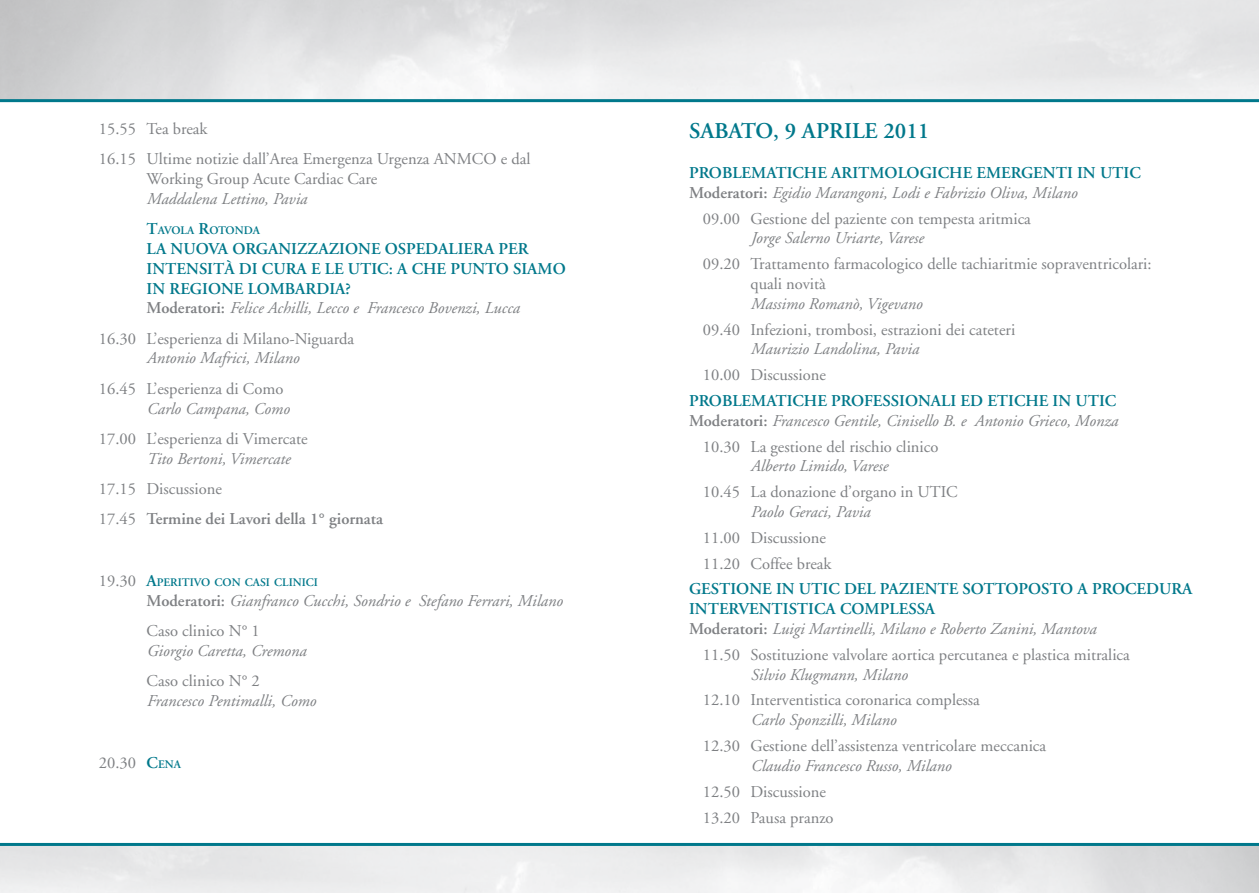
<style>
.page{position:relative;width:1259px;height:893px;background:#fff}
.page>*{position:absolute;margin:0;border:0;box-sizing:border-box;transform-origin:0 0}
.t1{font:600 22.5px "Adobe Garamond";color:#00788b}
.t2{font:16.5px/25.8px "Adobe Garamond";color:#7e8083}
.t3{font:italic 16.5px/19.8px "Adobe Garamond";color:#7e8083}
.t4{font:600 16.5px "Adobe Garamond";color:#00788b}
.t5{font:600 16.5px/30.3px "Adobe Garamond";color:#7e8083}
.t6{font:600 11.55px "Adobe Garamond";color:#00788b}
.s1{font-size:16.5px}
.s2{font-weight:600;font-style:normal;color:#00788b}
.s3{font-weight:600;font-style:normal}
.s4{font-weight:400}
.s5{font-weight:400;font-size:16.5px;color:#7e8083}
.s6{font-style:normal}
.s7{font-weight:600;color:#00788b}
.s8{font-weight:600;font-size:11.55px;color:#00788b}
</style>
<div class="page">
<svg style="left:0;top:0;width:1259px;height:102px"></svg>
<svg style="left:0;top:843px;width:1259px;height:50px"></svg>
<p class="t2" style="left:99px;top:114px;width:433px;line-height:30.3px">15.55 Tea break<br>16.15 Ultime notizie dall’Area Emergenza Urgenza ANMCO e dal</p>
<p class="t2" style="left:147px;top:166px;width:232px">Working Group Acute Cardiac Care</p>
<p class="t3" style="left:147px;top:189px;width:162px">Maddalena Lettino, Pavia</p>
<p class="t6" style="left:147px;top:224px;width:115px"><span class="s1">T</span>AVOLA <span class="s1">R</span>OTONDA</p>
<p class="t4" style="left:147px;top:240px;width:37px">LA NUOVA</p>
<p class="t4" style="left:232px;top:240px;width:12px">ORGANIZZAZIONE</p>
<p class="t4" style="left:385px;top:240px;width:42px">OSPEDALIERA</p>
<p class="t4" style="left:498px;top:240px;width:21px">PER</p>
<p class="t4" style="left:85px;top:259px;width:15px">INTENSIT</p>
<p class="t4" style="left:224px;top:259px;width:50px">À DI CURA</p>
<p class="t4" style="left:311px;top:259px;width:162px">E LE UTIC: A CHE PUNTO</p>
<p class="t4" style="left:513px;top:259px;width:12px">SIAMO</p>
<p class="t4" style="left:85px;top:279px;width:21px">IN</p>
<p class="t4" style="left:169px;top:279px;width:23px">REGIONE</p>
<p class="t4" style="left:248px;top:279px;width:59px">LOM BARDIA</p>
<p class="t3" style="left:147px;top:279px;width:374px;text-indent:199px"><span class="s2">?<br></span><span class="s3">MODERATORI:</span> Felice Achilli, Lecco e Francesco Bovenzi, Lucca</p>
<p class="t2" style="left:99px;top:326px;width:257px">16.30 L’esperienza di Milano-Niguarda</p>
<p class="t3" style="left:147px;top:349px;width:154px">Antonio Mafrici, Milano</p>
<p class="t2" style="left:99px;top:376px;width:186px">16.45 L’esperienza di Como</p>
<p class="t3" style="left:147px;top:399px;width:144px">Carlo Campana, Como</p>
<p class="t2" style="left:99px;top:426px;width:210px">17.00 L’esperienza di Vimercate</p>
<p class="t3" style="left:147px;top:449px;width:145px">Tito Bertoni, Vimercate</p>
<p class="t5" style="left:99px;top:474px;width:286px"><span class="s4">17.15 Discussione<br>17.45</span> TERMINE DEI LAVORI DELLA 1° GIORNATA</p>
<p class="t6" style="left:99px;top:576px;width:221px"><span class="s5">19.30</span> <span class="s1">A</span>PERITIVO CON CASI CLINICI</p>
<p class="t3" style="left:147px;top:586px;width:417px;line-height:30.3px"><span class="s3">MODERATORI:</span> Gianfranco Cucchi, Sondrio e Stefano Ferrari, Milano<br><span class="s6">Caso clinico N° 1</span></p>
<p class="t3" style="left:147px;top:641px;width:161px">Giorgio Caretta, Cremona</p>
<p class="t2" style="left:147px;top:669px;width:115px">Caso clinico N° 2</p>
<p class="t3" style="left:147px;top:691px;width:171px">Francesco Pentimalli, Como</p>
<p class="t2" style="left:99px;top:750px;width:84px">20.30 <span class="s7">C</span><span class="s8">ENA</span></p>
<h1 class="t1" style="left:689px;top:119px;width:56px">SABATO</h1>
<h1 class="t1" style="left:773px;top:119px;width:69px">, 9 APRILE</h1>
<h1 class="t1" style="left:883px;top:119px;width:47px">2011</h1>
<p class="t4" style="left:689px;top:164px;width:12px">PRO</p>
<p class="t4" style="left:722px;top:164px;width:22px">BLEMATIC</p>
<p class="t4" style="left:804px;top:164px;width:39px">HE ARITMOLOGIC</p>
<p class="t4" style="left:949px;top:164px;width:39px">HE EMERGENTI</p>
<p class="t3" style="left:689px;top:163px;width:453px;text-indent:388px"><span class="s2">IN UTIC<br></span><span class="s3">MODERATORI:</span> Egidio Marangoni, Lodi e Fabrizio Oliva, Milano</p>
<p class="t2" style="left:703px;top:206px;width:329px">09.00 Gestione del paziente con tempesta aritmica</p>
<p class="t3" style="left:750px;top:229px;width:175px">Jorge Salerno Uriarte, Varese</p>
<p class="t2" style="left:750px;top:254px;width:402px;line-height:19.8px;text-indent:-48px">09.20 Trattamento farmacologico delle tachiaritmie sopraventricolari: quali novità</p>
<p class="t3" style="left:750px;top:294px;width:173px">Massimo Romanò, Vigevano</p>
<p class="t2" style="left:703px;top:317px;width:314px">09.40 Infezioni, trombosi, estrazioni dei cateteri</p>
<p class="t3" style="left:750px;top:340px;width:170px">Maurizio Landolina, Pavia</p>
<p class="t2" style="left:703px;top:362px;width:125px">10.00 Discussione</p>
<p class="t4" style="left:689px;top:392px;width:12px">PRO</p>
<p class="t4" style="left:722px;top:392px;width:22px">BLEMATIC</p>
<p class="t4" style="left:804px;top:392px;width:80px">HE PROFESSIONALI</p>
<p class="t4" style="left:960px;top:392px;width:38px">ED ETIC</p>
<p class="t3" style="left:689px;top:391px;width:430px;text-align:right"><span class="s2">HE IN UTIC<br></span><span class="s3">MODERATORI:</span> Francesco Gentile, Cinisello B. e Antonio Grieco, Monza</p>
<p class="t2" style="left:703px;top:434px;width:237px">10.30 La gestione del rischio clinico</p>
<p class="t3" style="left:750px;top:457px;width:139px">Alberto Limido, Varese</p>
<p class="t2" style="left:703px;top:479px;width:256px">10.45 La donazione d’organo in UTIC</p>
<p class="t3" style="left:750px;top:502px;width:121px">Paolo Geraci, Pavia</p>
<p class="t2" style="left:703px;top:525px;width:130px">11.00 Discussione<br>11.20 Coffee break</p>
<p class="t4" style="left:689px;top:580px;width:24px">GESTIONE</p>
<p class="t4" style="left:776px;top:580px;width:80px">IN UTIC DEL</p>
<p class="t4" style="left:880px;top:580px;width:20px">PAZIENTE</p>
<p class="t4" style="left:962px;top:580px;width:12px">SOTTO</p>
<p class="t4" style="left:1018px;top:580px;width:22px">POSTO</p>
<p class="t4" style="left:1077px;top:580px;width:37px">A PROCEDURA</p>
<p class="t4" style="left:689px;top:600px;width:11px">INTERVENTISTICA</p>
<p class="t4" style="left:840px;top:600px;width:14px">COM</p>
<p class="t3" style="left:689px;top:600px;width:409px;text-align:center"><span class="s2">PLESSA<br></span><span class="s3">MODERATORI:</span> Luigi Martinelli, Milano e Roberto Zanini, Mantova</p>
<p class="t2" style="left:703px;top:642px;width:428px">11.50 Sostituzione valvolare aortica percutanea e plastica mitralica</p>
<p class="t3" style="left:750px;top:665px;width:158px">Silvio Klugmann, Milano</p>
<p class="t2" style="left:703px;top:688px;width:278px">12.10 Interventistica coronarica complessa</p>
<p class="t3" style="left:750px;top:711px;width:147px">Carlo Sponzilli, Milano</p>
<p class="t2" style="left:703px;top:733px;width:345px">12.30 Gestione dell’assistenza ventricolare meccanica</p>
<p class="t3" style="left:750px;top:756px;width:202px">Claudio Francesco Russo, Milano</p>
<p class="t2" style="left:703px;top:779px;width:132px">12.50 Discussione<br>13.20 Pausa pranzo</p>
</div>
